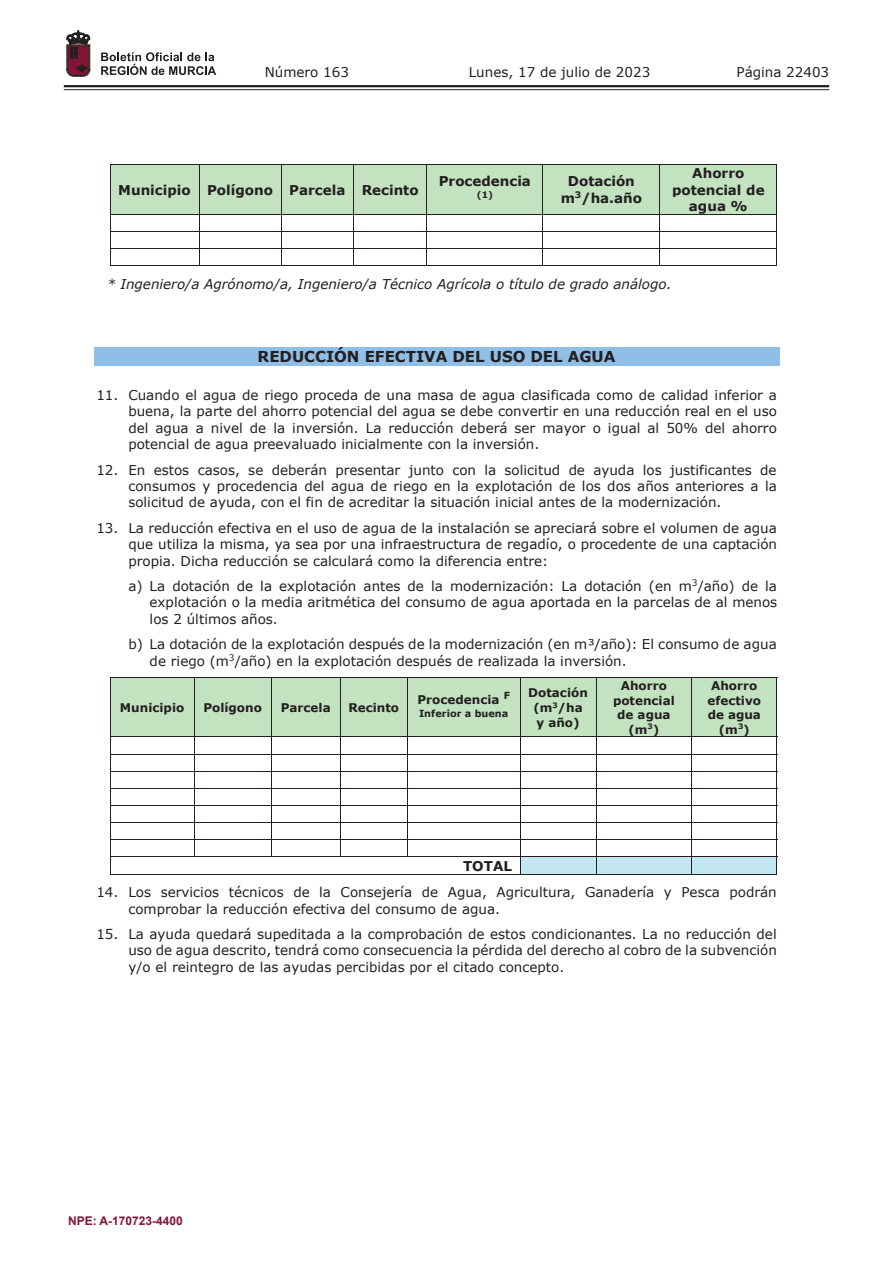
<style>
.page{position:relative;width:893px;height:1263px;background:#fff}
.page>*{position:absolute;margin:0;border:0;box-sizing:border-box;transform-origin:0 0}
.t1{font:700 15px "Verdana";color:#231f20}
.t2{font:13.5px/16.4px "Verdana";color:#231f20;text-align:justify}
.t3{font:700 13.5px/16.5px "Verdana";color:#231f20;text-align:center}
.t4{font:italic 13.5px "Verdana";color:#231f20}
.t5{font:700 12px/14.5px "Verdana";color:#231f20;text-align:center}
.t6{font:700 12px "Arial";color:#83143a}
.t7{font:700 9.75px "Verdana";color:#231f20}
.t8{font:700 9px "Verdana";color:#231f20}
</style>
<div class="page">
<hr style="left:64px;top:85px;width:765px;height:2px;background:#231f20">
<hr style="left:64px;top:89px;width:765px;height:1px;background:#231f20">
<svg style="left:101px;top:52px;width:115px;height:23px"></svg>
<svg style="left:67px;top:31px;width:23px;height:45px"></svg>
<div style="left:111px;top:165px;width:88px;height:49px;background:#c3e2c0"></div>
<div style="left:199px;top:165px;width:82px;height:49px;background:#c3e2c0"></div>
<div style="left:282px;top:165px;width:71px;height:49px;background:#c3e2c0"></div>
<div style="left:354px;top:165px;width:73px;height:49px;background:#c3e2c0"></div>
<div style="left:427px;top:165px;width:116px;height:49px;background:#c3e2c0"></div>
<div style="left:543px;top:165px;width:116px;height:49px;background:#c3e2c0"></div>
<div style="left:660px;top:165px;width:116px;height:49px;background:#c3e2c0"></div>
<hr style="left:110px;top:164px;width:433px;height:1px;background:#231f20">
<hr style="left:543px;top:164px;width:117px;height:1px;background:#231f20">
<hr style="left:660px;top:164px;width:117px;height:1px;background:#231f20">
<hr style="left:110px;top:165px;width:1px;height:49px;background:#231f20">
<hr style="left:199px;top:165px;width:1px;height:49px;background:#231f20">
<hr style="left:281px;top:165px;width:1px;height:49px;background:#231f20">
<hr style="left:353px;top:165px;width:1px;height:49px;background:#231f20">
<hr style="left:427px;top:165px;width:1px;height:49px;background:#231f20">
<hr style="left:543px;top:165px;width:1px;height:49px;background:#231f20">
<hr style="left:660px;top:165px;width:1px;height:49px;background:#231f20">
<hr style="left:777px;top:165px;width:1px;height:49px;background:#231f20">
<hr style="left:110px;top:214px;width:433px;height:1px;background:#231f20">
<hr style="left:543px;top:214px;width:117px;height:1px;background:#231f20">
<hr style="left:660px;top:214px;width:117px;height:1px;background:#231f20">
<hr style="left:110px;top:231px;width:433px;height:1px;background:#231f20">
<hr style="left:543px;top:231px;width:117px;height:1px;background:#231f20">
<hr style="left:660px;top:231px;width:117px;height:1px;background:#231f20">
<hr style="left:110px;top:248px;width:433px;height:1px;background:#231f20">
<hr style="left:543px;top:248px;width:117px;height:1px;background:#231f20">
<hr style="left:660px;top:248px;width:117px;height:1px;background:#231f20">
<svg style="left:110px;top:215px;width:1px;height:50px"></svg>
<hr style="left:110px;top:265px;width:89px;height:1px;background:#231f20">
<svg style="left:199px;top:215px;width:1px;height:50px"></svg>
<hr style="left:199px;top:265px;width:82px;height:1px;background:#231f20">
<svg style="left:281px;top:215px;width:1px;height:51px"></svg>
<hr style="left:282px;top:265px;width:71px;height:1px;background:#231f20">
<svg style="left:353px;top:215px;width:1px;height:51px"></svg>
<hr style="left:354px;top:265px;width:73px;height:1px;background:#231f20">
<hr style="left:427px;top:265px;width:116px;height:1px;background:#231f20">
<hr style="left:543px;top:265px;width:117px;height:1px;background:#231f20">
<hr style="left:660px;top:265px;width:117px;height:1px;background:#231f20">
<div style="left:94px;top:347px;width:685px;height:18px;background:#8fbfe7"></div>
<div style="left:111px;top:678px;width:83px;height:58px;background:#c3e2c0"></div>
<div style="left:195px;top:678px;width:76px;height:58px;background:#c3e2c0"></div>
<div style="left:272px;top:678px;width:68px;height:58px;background:#c3e2c0"></div>
<div style="left:341px;top:678px;width:66px;height:58px;background:#c3e2c0"></div>
<div style="left:408px;top:678px;width:112px;height:58px;background:#c3e2c0"></div>
<div style="left:521px;top:678px;width:75px;height:58px;background:#c3e2c0"></div>
<div style="left:596px;top:678px;width:95px;height:58px;background:#c3e2c0"></div>
<div style="left:692px;top:678px;width:84px;height:58px;background:#c3e2c0"></div>
<hr style="left:110px;top:677px;width:667px;height:1px;background:#231f20">
<hr style="left:110px;top:678px;width:1px;height:58px;background:#231f20">
<hr style="left:194px;top:678px;width:1px;height:58px;background:#231f20">
<hr style="left:271px;top:678px;width:1px;height:58px;background:#231f20">
<hr style="left:340px;top:678px;width:1px;height:58px;background:#231f20">
<hr style="left:407px;top:678px;width:1px;height:58px;background:#231f20">
<hr style="left:520px;top:678px;width:1px;height:58px;background:#231f20">
<hr style="left:596px;top:678px;width:1px;height:58px;background:#231f20">
<hr style="left:691px;top:678px;width:1px;height:58px;background:#231f20">
<hr style="left:777px;top:678px;width:1px;height:58px;background:#231f20">
<hr style="left:110px;top:736px;width:667px;height:1px;background:#231f20">
<hr style="left:110px;top:754px;width:667px;height:1px;background:#231f20">
<hr style="left:110px;top:771px;width:667px;height:1px;background:#231f20">
<hr style="left:110px;top:788px;width:667px;height:1px;background:#231f20">
<hr style="left:110px;top:805px;width:667px;height:1px;background:#231f20">
<hr style="left:110px;top:822px;width:667px;height:1px;background:#231f20">
<hr style="left:110px;top:839px;width:667px;height:1px;background:#231f20">
<svg style="left:194px;top:737px;width:1px;height:120px"></svg>
<svg style="left:271px;top:737px;width:1px;height:120px"></svg>
<svg style="left:340px;top:737px;width:1px;height:120px"></svg>
<svg style="left:407px;top:737px;width:1px;height:120px"></svg>
<div style="left:521px;top:857px;width:75px;height:17px;background:#c3e7f1"></div>
<div style="left:596px;top:857px;width:95px;height:17px;background:#c3e7f1"></div>
<div style="left:692px;top:857px;width:84px;height:17px;background:#c3e7f1"></div>
<hr style="left:110px;top:857px;width:667px;height:1px;background:#231f20">
<svg style="left:110px;top:737px;width:1px;height:137px"></svg>
<hr style="left:110px;top:874px;width:410px;height:1px;background:#231f20">
<svg style="left:520px;top:737px;width:1px;height:137px"></svg>
<hr style="left:521px;top:874px;width:75px;height:1px;background:#231f20">
<svg style="left:596px;top:737px;width:1px;height:137px"></svg>
<hr style="left:596px;top:874px;width:95px;height:1px;background:#231f20">
<svg style="left:691px;top:737px;width:1px;height:137px"></svg>
<hr style="left:692px;top:874px;width:85px;height:1px;background:#231f20">
<p class="t2" style="left:265px;top:63px;width:86px">Número 163</p>
<p class="t2" style="left:469px;top:63px;width:183px">Lunes, 17 de julio de 2023</p>
<p class="t2" style="left:736px;top:63px;width:94px">Página 22403</p>
<p class="t3" style="left:118px;top:181px;width:302px">Municipio Polígono Parcela Recinto</p>
<p class="t3" style="left:439px;top:173px;width:94px">Procedencia</p>
<p class="t8" style="left:477px;top:189px;width:18px">(1)</p>
<p class="t3" style="left:561px;top:173px;width:83px">Dotación m<sup>3</sup>/ha.año</p>
<p class="t3" style="left:672px;top:165px;width:94px">Ahorro potencial de agua %</p>
<p class="t4" style="left:107px;top:274px;width:566px">* Ingeniero/a Agrónomo/a, Ingeniero/a Técnico Agrícola o título de grado análogo.</p>
<p class="t1" style="left:258px;top:346px;width:359px">REDUCCIÓN EFECTIVA DEL USO DEL AGUA</p>
<p class="t2" style="left:128px;top:387px;width:650px;text-indent:-32px">11. Cuando el agua de riego proceda de una masa de agua clasificada como de calidad inferior a buena, la parte del ahorro potencial del agua se debe convertir en una reducción real en el uso del agua a nivel de la inversión. La reducción deberá ser mayor o igual al 50% del ahorro potencial de agua preevaluado inicialmente con la inversión.</p>
<p class="t2" style="left:128px;top:461px;width:650px;text-indent:-32px">12. En estos casos, se deberán presentar junto con la solicitud de ayuda los justificantes de consumos y procedencia del agua de riego en la explotación de los dos años anteriores a la solicitud de ayuda, con el fin de acreditar la situación inicial antes de la modernización.</p>
<p class="t2" style="left:128px;top:519px;width:650px;text-indent:-32px">13. La reducción efectiva en el uso de agua de la instalación se apreciará sobre el volumen de agua que utiliza la misma, ya sea por una infraestructura de regadío, o procedente de una captación propia. Dicha reducción se calculará como la diferencia entre:</p>
<p class="t2" style="left:150px;top:578px;width:629px;text-indent:-21px">a) La dotación de la explotación antes de la modernización: La dotación (en m<sup>3</sup>/año) de la explotación o la media aritmética del consumo de agua aportada en la parcelas de al menos los 2 últimos años.</p>
<p class="t2" style="left:150px;top:636px;width:629px;text-indent:-21px">b) La dotación de la explotación después de la modernización (en m³/año): El consumo de agua de riego (m<sup>3</sup>/año) en la explotación después de realizada la inversión.</p>
<p class="t5" style="left:120px;top:700px;width:66px">Municipio</p>
<p class="t5" style="left:203px;top:700px;width:60px">Polígono</p>
<p class="t5" style="left:281px;top:700px;width:51px">Parcela</p>
<p class="t5" style="left:348px;top:700px;width:52px">Recinto</p>
<p class="t5" style="left:528px;top:686px;width:61px">Dotación (m<sup>3</sup>/ha y año)</p>
<p class="t5" style="left:613px;top:678px;width:63px">Ahorro potencial de agua (m<sup>3</sup>)</p>
<p class="t5" style="left:707px;top:678px;width:55px">Ahorro efectivo de agua (m<sup>3</sup>)</p>
<p class="t5" style="left:417px;top:692px;width:94px">Procedencia <sup>F</sup></p>
<p class="t7" style="left:419px;top:707px;width:91px">Inferior a buena</p>
<p class="t3" style="left:463px;top:857px;width:50px">TOTAL</p>
<p class="t2" style="left:128px;top:884px;width:650px;text-indent:-32px">14. Los servicios técnicos de la Consejería de Agua, Agricultura, Ganadería y Pesca podrán comprobar la reducción efectiva del consumo de agua.</p>
<p class="t2" style="left:128px;top:926px;width:650px;text-indent:-32px">15. La ayuda quedará supeditada a la comprobación de estos condicionantes. La no reducción del uso de agua descrito, tendrá como consecuencia la pérdida del derecho al cobro de la subvención y/o el reintegro de las ayudas percibidas por el citado concepto.</p>
<p class="t6" style="left:68px;top:1212px;width:116px">NPE: A-170723-4400</p>
</div>
